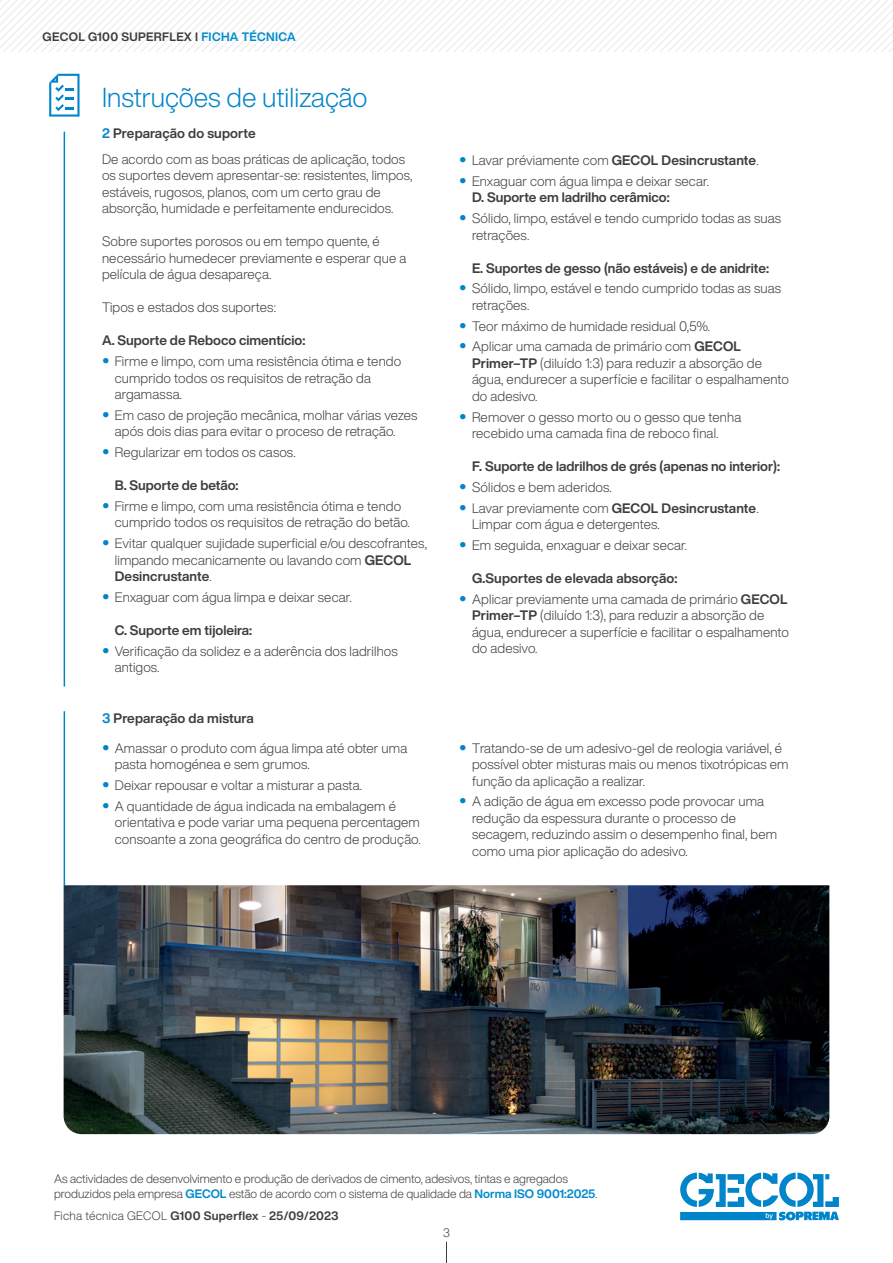
<style>
.page{position:relative;width:893px;height:1263px;background:#fff}
.page>*{position:absolute;margin:0;border:0;box-sizing:border-box;transform-origin:0 0}
.t1{font:300 27px "Helvetica Now Display";color:#0084ca}
.t2{font:300 13.5px/16.5px "Helvetica Now Display";letter-spacing:.01em;color:#3e3e3f}
.t3{font:700 13.5px "Helvetica Now Display";color:#3e3e3f}
.t4{font:300 12px/15px "Helvetica Now Display";color:#3e3e3f}
.t5{font:700 12px "Helvetica Now Display";letter-spacing:.025em;color:#3e3e3f}
.s1{color:#008bcf}
.s2{font-weight:700;color:#0084ca}
.s3{font-weight:700}
.s4{font-family:"Helvetica Neue LT Std";font-weight:900;font-size:15px;color:#0084ca}
.s5{color:#0084ca}
.s6{font-weight:700;color:#008bcf}
.s7{font-weight:300}
</style>
<div class="page">
<svg style="left:446px;top:1242px;width:1px;height:21px"></svg>
<svg style="left:680px;top:1172px;width:159px;height:48px"></svg>
<svg style="left:0;top:0;width:893px;height:51px"></svg>
<hr style="left:64px;top:132px;width:1px;height:555px;background:#0084ca">
<hr style="left:64px;top:711px;width:1px;height:174px;background:#0084ca">
<img style="left:64px;top:885px;width:765px;height:249px">
<svg style="left:49px;top:74px;width:31px;height:43px"></svg>
<p class="t5" style="left:43px;top:28px;width:255px">GECOL G100 SUPERFLEX I <span class="s1">FICHA TÉCNICA</span></p>
<h1 class="t1" style="left:102px;top:79px;width:267px">Instruções de utilização</h1>
<p class="t2" style="left:102px;top:121px;width:305px;line-height:25.5px"><span class="s2">2</span> <span class="s3">Preparação do suporte<br></span>De acordo com as boas práticas de aplicação, todos</p>
<p class="t2" style="left:102px;top:167px;width:312px">os suportes devem apresentar-se: resistentes, limpos, estáveis, rugosos, planos, com um certo grau de absorção, humidade e perfeitamente endurecidos.</p>
<p class="t2" style="left:102px;top:233px;width:306px">Sobre suportes porosos ou em tempo quente, é necessário humedecer previamente e esperar que a película de água desapareça.</p>
<p class="t2" style="left:102px;top:299px;width:175px">Tipos e estados dos suportes:</p>
<p class="t3" style="left:102px;top:331px;width:205px">A. Suporte de Reboco cimentício:</p>
<p class="t2" style="left:115px;top:353px;width:288px;text-indent:-13px"><span class="s4">•</span> Firme e limpo, com uma resistência ótima e tendo cumprido todos os requisitos de retração da argamassa.</p>
<p class="t2" style="left:115px;top:407px;width:304px;text-indent:-13px"><span class="s4">•</span> Em caso de projeção mecânica, molhar várias vezes após dois dias para evitar o proceso de retração.</p>
<p class="t2" style="left:102px;top:444px;width:195px"><span class="s4">•</span> Regularizar em todos os casos.</p>
<p class="t3" style="left:115px;top:476px;width:125px">B. Suporte de betão:</p>
<p class="t2" style="left:115px;top:498px;width:297px;text-indent:-13px"><span class="s4">•</span> Firme e limpo, com uma resistência ótima e tendo cumprido todos os requisitos de retração do betão.</p>
<p class="t2" style="left:115px;top:535px;width:314px;text-indent:-13px"><span class="s4">•</span> Evitar qualquer sujidade superficial e/ou descofrantes, limpando mecanicamente ou lavando com <span class="s3">GECOL<br>Desincrustante</span>.</p>
<p class="t2" style="left:102px;top:589px;width:251px"><span class="s4">•</span> Enxaguar com água limpa e deixar secar.</p>
<p class="t3" style="left:115px;top:621px;width:139px">C. Suporte em tijoleira:</p>
<p class="t2" style="left:115px;top:642px;width:284px;text-indent:-13px"><span class="s4">•</span> Verificação da solidez e a aderência dos ladrilhos antigos.</p>
<p class="t3" style="left:102px;top:709px;width:153px"><span class="s5">3</span> Preparação da mistura</p>
<p class="t2" style="left:115px;top:740px;width:294px;text-indent:-13px"><span class="s4">•</span> Amassar o produto com água limpa até obter uma pasta homogénea e sem grumos.</p>
<p class="t2" style="left:102px;top:777px;width:262px"><span class="s4">•</span> Deixar repousar e voltar a misturar a pasta.</p>
<p class="t2" style="left:115px;top:798px;width:307px;text-indent:-13px"><span class="s4">•</span> A quantidade de água indicada na embalagem é orientativa e pode variar uma pequena percentagem consoante a zona geográfica do centro de produção.</p>
<p class="t2" style="left:459px;top:152px;width:301px"><span class="s4">•</span> Lavar préviamente com <span class="s3">GECOL Desincrustante</span>.</p>
<p class="t2" style="left:472px;top:173px;width:238px;text-indent:-13px"><span class="s4">•</span> Enxaguar com água limpa e deixar secar.<br><span class="s3">D. Suporte em ladrilho cerâmico:</span></p>
<p class="t2" style="left:472px;top:210px;width:310px;text-indent:-13px"><span class="s4">•</span> Sólido, limpo, estável e tendo cumprido todas as suas retrações.</p>
<p class="t3" style="left:472px;top:259px;width:299px">E. Suportes de gesso (não estáveis) e de anidrite:</p>
<p class="t2" style="left:472px;top:280px;width:310px;text-indent:-13px"><span class="s4">•</span> Sólido, limpo, estável e tendo cumprido todas as suas retrações.</p>
<p class="t2" style="left:459px;top:317px;width:252px"><span class="s4">•</span> Teor máximo de humidade residual 0,5%.</p>
<p class="t2" style="left:472px;top:338px;width:318px;text-indent:-13px"><span class="s4">•</span> Aplicar uma camada de primário com <span class="s3">GECOL Primer–TP</span> (diluído 1:3) para reduzir a absorção de água, endurecer a superfície e facilitar o espalhamento do adesivo.</p>
<p class="t2" style="left:472px;top:408px;width:271px;text-indent:-13px"><span class="s4">•</span> Remover o gesso morto ou o gesso que tenha recebido uma camada fina de reboco final.</p>
<p class="t3" style="left:472px;top:457px;width:310px">F. Suporte de ladrilhos de grés (apenas no interior):</p>
<p class="t2" style="left:459px;top:479px;width:154px"><span class="s4">•</span> Sólidos e bem aderidos.</p>
<p class="t2" style="left:472px;top:499px;width:288px;text-indent:-13px"><span class="s4">•</span> Lavar previamente com <span class="s3">GECOL Desincrustante</span>.<br>Limpar com água e detergentes.</p>
<p class="t2" style="left:459px;top:537px;width:229px"><span class="s4">•</span> Em seguida, enxaguar e deixar secar.</p>
<p class="t3" style="left:472px;top:569px;width:207px">G.Suportes de elevada absorção:</p>
<p class="t2" style="left:472px;top:590px;width:318px;text-indent:-13px"><span class="s4">•</span> Aplicar previamente uma camada de primário <span class="s3">GECOL Primer–TP</span> (diluído 1:3), para reduzir a absorção de água, endurecer a superfície e facilitar o espalhamento do adesivo.</p>
<p class="t2" style="left:472px;top:739px;width:318px;text-indent:-13px"><span class="s4">•</span> Tratando-se de um adesivo-gel de reologia variável, é possível obter misturas mais ou menos tixotrópicas em função da aplicação a realizar.</p>
<p class="t2" style="left:472px;top:793px;width:307px;text-indent:-13px"><span class="s4">•</span> A adição de água em excesso pode provocar uma redução da espessura durante o processo de secagem, reduzindo assim o desempenho final, bem como uma pior aplicação do adesivo.</p>
<p class="t4" style="left:54px;top:1171px;width:545px">As actividades de desenvolvimento e produção de derivados de cimento, adesivos, tintas e agregados produzidos pela empresa <span class="s6">GECOL</span> estão de acordo com o sistema de qualidade da <span class="s6">Norma ISO 9001:2025</span>.</p>
<p class="t5" style="left:54px;top:1208px;width:286px"><span class="s7">Ficha técnica GECOL</span> G100 Superflex <span class="s7">-</span> 25/09/2023</p>
<p class="t4" style="left:443px;top:1225px;width:8px">3</p>
</div>
